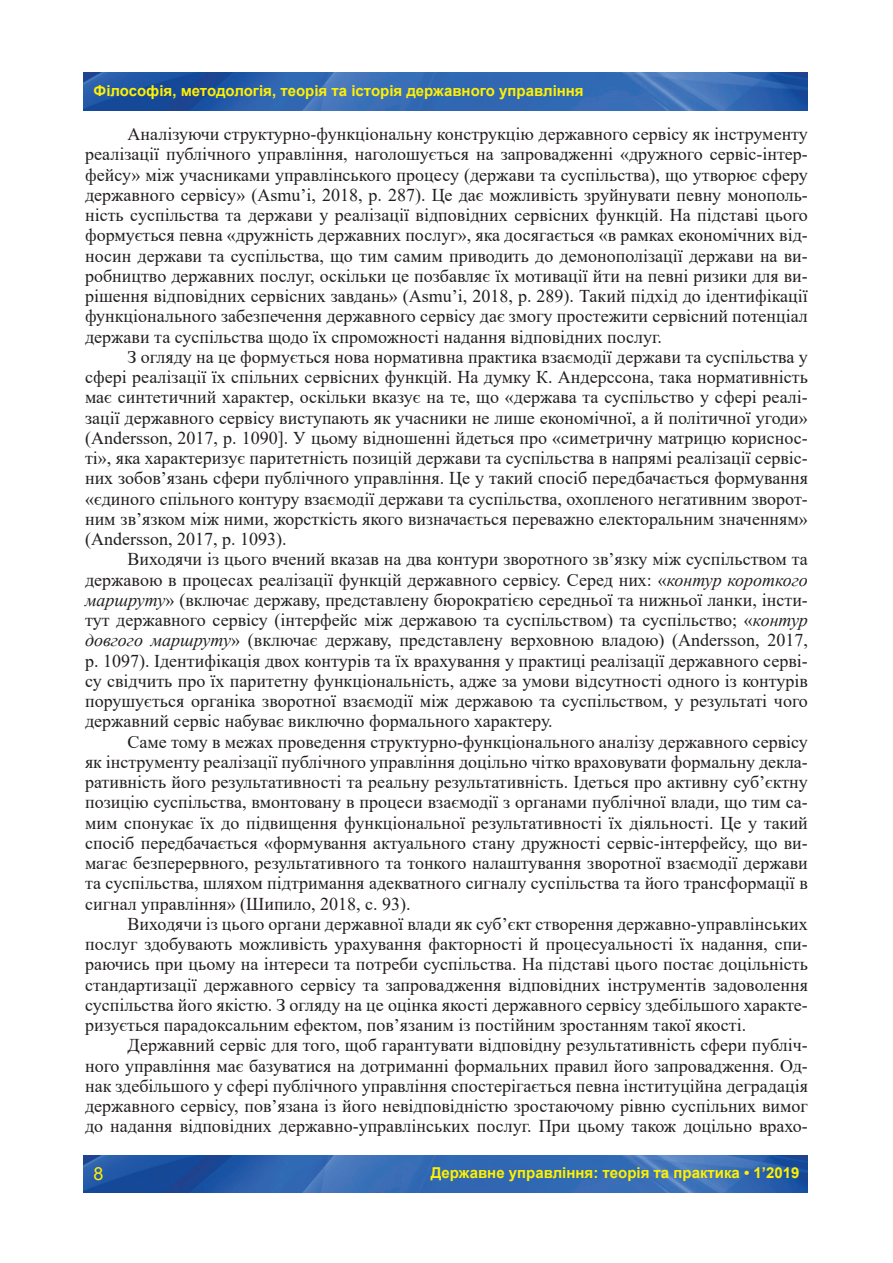
<style>
.page{position:relative;width:893px;height:1263px;background:#fff}
.page>*{position:absolute;margin:0;border:0;box-sizing:border-box;transform-origin:0 0}
.t1{font:18px/20.2px "Times New Roman";color:#231f20;text-align:justify}
.t2{font:18px "Arial";color:#fff101}
.t3{font:700 15px "Arial";color:#fff101}
.s1{font-style:italic}
</style>
<div class="page">
<img style="left:84px;top:1155px;width:724px;height:37px">
<img style="left:84px;top:73px;width:724px;height:37px">
<p class="t3" style="left:94px;top:80px;width:492px">Філософія, методологія, теорія та історія державного управління</p>
<p class="t1" style="left:85px;top:123px;width:724px;text-indent:43px">Аналізуючи структурно-функціональну конструкцію державного сервісу як інструменту реалізації публічного управління, наголошується на запровадженні «дружного сервіс-інтер&shy;фейсу» між учасниками управлінського процесу (держави та суспільства), що утворює сферу державного сервісу» (Asmu’i, 2018, р. 287). Це дає можливість зруйнувати певну монополь&shy;ність суспільства та держави у реалізації відповідних сервісних функцій. На підставі цього формується певна «дружність державних послуг», яка досягається «в рамках економічних від&shy;носин держави та суспільства, що тим самим приводить до демонополізації держави на ви&shy;робництво державних послуг, оскільки це позбавляє їх мотивації йти на певні ризики для ви&shy;рішення відповідних сервісних завдань» (Asmu’i, 2018, р. 289). Такий підхід до ідентифікації функціонального забезпечення державного сервісу дає змогу простежити сервісний потенціал держави та суспільства щодо їх спроможності надання відповідних послуг.</p>
<p class="t1" style="left:85px;top:346px;width:724px;text-indent:43px">З огляду на це формується нова нормативна практика взаємодії держави та суспільства у сфері реалізації їх спільних сервісних функцій. На думку К. Андерссона, така нормативність має синтетичний характер, оскільки вказує на те, що «держава та суспільство у сфері реалі&shy;зації державного сервісу виступають як учасники не лише економічної, а й політичної угоди» (Andersson, 2017, р. 1090]. У цьому відношенні йдеться про «симетричну матрицю кориснос&shy;ті», яка характеризує паритетність позицій держави та суспільства в напрямі реалізації сервіс&shy;них зобов’язань сфери публічного управління. Це у такий спосіб передбачається формування «єдиного спільного контуру взаємодії держави та суспільства, охопленого негативним зворот&shy;ним зв’язком між ними, жорсткість якого визначається переважно електоральним значенням» (Andersson, 2017, р. 1093).</p>
<p class="t1" style="left:85px;top:549px;width:724px;text-indent:43px">Виходячи із цього вчений вказав на два контури зворотного зв’язку між суспільством та державою в процесах реалізації функцій державного сервісу. Серед них: «<span class="s1">контур короткого маршруту</span>» (включає державу, представлену бюрократією середньої та нижньої ланки, інсти&shy;тут державного сервісу (інтерфейс між державою та суспільством) та суспільство; «<span class="s1">контур довгого маршруту</span>» (включає державу, представлену верховною владою) (Andersson, 2017, p. 1097). Ідентифікація двох контурів та їх врахування у практиці реалізації державного серві&shy;су свідчить про їх паритетну функціональність, адже за умови відсутності одного із контурів порушується органіка зворотної взаємодії між державою та суспільством, у результаті чого державний сервіс набуває виключно формального характеру.</p>
<p class="t1" style="left:85px;top:731px;width:724px;text-indent:43px">Саме тому в межах проведення структурно-функціонального аналізу державного сервісу як інструменту реалізації публічного управління доцільно чітко враховувати формальну декла&shy;ративність його результативності та реальну результативність. Ідеться про активну суб’єктну позицію суспільства, вмонтовану в процеси взаємодії з органами публічної влади, що тим са&shy;мим спонукає їх до підвищення функціональної результативності їх діяльності. Це у такий спосіб передбачається «формування актуального стану дружності сервіс-інтерфейсу, що ви&shy;магає безперервного, результативного та тонкого налаштування зворотної взаємодії держави та суспільства, шляхом підтримання адекватного сигналу суспільства та його трансформації в сигнал управління» (Шипило, 2018, с. 93).</p>
<p class="t1" style="left:85px;top:913px;width:724px;text-indent:43px">Виходячи із цього органи державної влади як суб’єкт створення державно-управлінських послуг здобувають можливість урахування факторності й процесуальності їх надання, спи&shy;раючись при цьому на інтереси та потреби суспільства. На підставі цього постає доцільність стандартизації державного сервісу та запровадження відповідних інструментів задоволення суспільства його якістю. З огляду на це оцінка якості державного сервісу здебільшого характе&shy;ризується парадоксальним ефектом, пов’язаним із постійним зростанням такої якості.</p>
<p class="t1" style="left:85px;top:1035px;width:724px;text-indent:43px">Державний сервіс для того, щоб гарантувати відповідну результативність сфери публіч&shy;ного управління має базуватися на дотриманні формальних правил його запровадження. Од&shy;нак здебільшого у сфері публічного управління спостерігається певна інституційна деградація державного сервісу, пов’язана із його невідповідністю зростаючому рівню суспільних вимог до надання відповідних державно-управлінських послуг. При цьому також доцільно врахо-</p>
<p class="t2" style="left:94px;top:1161px;width:12px">8</p>
<p class="t3" style="left:431px;top:1162px;width:370px">Державне управління: теорія та практика • 1’2019</p>
</div>
